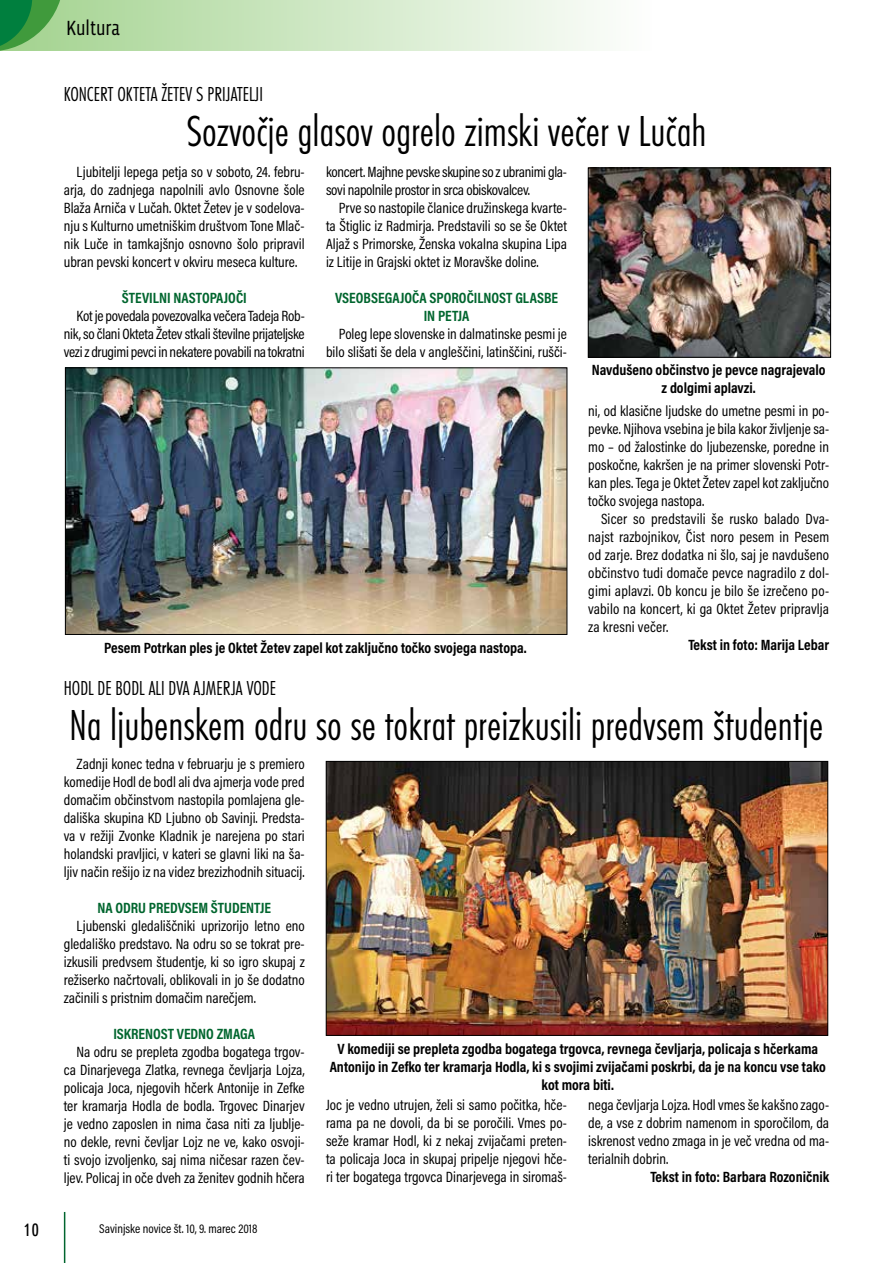
<style>
.page{position:relative;width:893px;height:1263px;background:#fff}
.page>*{position:absolute;margin:0;border:0;box-sizing:border-box;transform-origin:0 0}
.t1{font:45px "Futura TEE Ligh Cond";color:#000}
.t2{font:21px "Futura TEE Ligh Cond";color:#000}
.t3{font:21px "Vista Sans Nar OTCE";color:#000}
.t4{font:18px "Ubuntu Condensed";color:#000}
.t5{font:15px/18px "Acumin Pro Cond";color:#000;text-align:justify}
.t6{font:700 15px/18px "Acumin Pro Cond";color:#000;text-align:center}
.t7{font:700 15px/18px "Acumin Pro Cond";color:#00652e;text-align:center}
.t8{font:15px/18px "Acumin Pro Cond";letter-spacing:-.02em;color:#000}
.t9{font:12.75px "Acumin Pro Cond";color:#000}
</style>
<div class="page">
<div style="left:0;top:0;width:652px;height:51px;background:linear-gradient(to right,#a2d28e,#fefefd)"></div>
<hr style="left:64px;top:1212px;width:1px;height:51px;background:#00652e">
<svg style="left:0;top:0;width:64px;height:51px;background:#50a65b"></svg>
<img style="left:590px;top:170px;width:239px;height:185px">
<div style="left:588px;top:168px;width:243px;height:189px;border:1px solid #000"></div>
<img style="left:67px;top:370px;width:498px;height:263px">
<div style="left:65px;top:368px;width:502px;height:267px;border:1px solid #000"></div>
<img style="left:328px;top:763px;width:498px;height:270px">
<div style="left:326px;top:761px;width:502px;height:274px;border:1px solid #000"></div>
<h2 class="t3" style="left:66px;top:16px;width:56px">Kultura</h2>
<h2 class="t2" style="left:64px;top:82px;width:201px">KONCERT OKTETA ŽETEV S PRIJATELJI</h2>
<h1 class="t1" style="left:186px;top:105px;width:522px">Sozvočje glasov ogrelo zimski večer v Lučah</h1>
<p class="t5" style="left:64px;top:162px;width:242px;text-indent:13px">Ljubitelji lepega petja so v soboto, 24. febru&shy;arja, do zadnjega napolnili avlo Osnovne šole Blaža Arniča v Lučah. Oktet Žetev je v sodelova&shy;nju s Kulturno umetniškim društvom Tone Mlač&shy;nik Luče in tamkajšnjo osnovno šolo pripravil ubran pevski koncert v okviru meseca kulture.</p>
<p class="t7" style="left:122px;top:288px;width:126px">ŠTEVILNI NASTOPAJOČI</p>
<p class="t5" style="left:64px;top:306px;width:242px;text-indent:13px">Kot je povedala povezovalka večera Tadeja Rob&shy;nik, so člani Okteta Žetev stkali številne prijateljske vezi z drugimi pevci in nekatere povabili na tokratni</p>
<p class="t8" style="left:326px;top:162px;width:242px">koncert. Majhne pevske skupine so z ubranimi gla&shy;sovi napolnile prostor in srca obiskovalcev.</p>
<p class="t5" style="left:326px;top:198px;width:242px;text-indent:13px">Prve so nastopile članice družinskega kvarte&shy;ta Štiglic iz Radmirja. Predstavili so se še Oktet Aljaž s Primorske, Ženska vokalna skupina Lipa iz Litije in Grajski oktet iz Moravške doline.</p>
<p class="t7" style="left:335px;top:288px;width:225px">VSEOBSEGAJOČA SPOROČILNOST GLASBE<br>IN PETJA</p>
<p class="t5" style="left:326px;top:324px;width:242px;text-align:right">Poleg lepe slovenske in dalmatinske pesmi je bilo slišati še dela v angleščini, latinščini, rušči-</p>
<p class="t6" style="left:104px;top:638px;width:424px">Pesem Potrkan ples je Oktet Žetev zapel kot zaključno točko svojega nastopa.</p>
<p class="t6" style="left:592px;top:360px;width:235px">Navdušeno občinstvo je pevce nagrajevalo z dolgimi aplavzi.</p>
<p class="t5" style="left:588px;top:402px;width:242px">ni, od klasične ljudske do umetne pesmi in po&shy;pevke. Njihova vsebina je bila kakor življenje sa&shy;mo – od žalostinke do ljubezenske, poredne in poskočne, kakršen je na primer slovenski Potr&shy;kan ples. Tega je Oktet Žetev zapel kot zaključno točko svojega nastopa.</p>
<p class="t5" style="left:588px;top:510px;width:242px;text-indent:13px">Sicer so predstavili še rusko balado Dva&shy;najst razbojnikov, Čist noro pesem in Pesem od zarje. Brez dodatka ni šlo, saj je navdušeno občinstvo tudi domače pevce nagradilo z dol&shy;gimi aplavzi. Ob koncu je bilo še izrečeno po&shy;vabilo na koncert, ki ga Oktet Žetev pripravlja za kresni večer.</p>
<p class="t6" style="left:688px;top:636px;width:142px">Tekst in foto: Marija Lebar</p>
<h2 class="t2" style="left:64px;top:676px;width:214px">HODL DE BODL ALI DVA AJMERJA VODE</h2>
<h1 class="t1" style="left:69px;top:699px;width:755px">Na ljubenskem odru so se tokrat preizkusili predvsem študentje</h1>
<p class="t5" style="left:64px;top:754px;width:242px;text-indent:13px">Zadnji konec tedna v februarju je s premiero komedije Hodl de bodl ali dva ajmerja vode pred domačim občinstvom nastopila pomlajena gle&shy;dališka skupina KD Ljubno ob Savinji. Predsta&shy;va v režiji Zvonke Kladnik je narejena po stari holandski pravljici, v kateri se glavni liki na ša&shy;ljiv način rešijo iz na videz brezizhodnih situacij.</p>
<p class="t7" style="left:98px;top:898px;width:175px">NA ODRU PREDVSEM ŠTUDENTJE</p>
<p class="t5" style="left:64px;top:916px;width:242px;text-indent:13px">Ljubenski gledališčniki uprizorijo letno eno gledališko predstavo. Na odru so se tokrat pre&shy;izkusili predvsem študentje, ki so igro skupaj z režiserko načrtovali, oblikovali in jo še dodatno začinili s pristnim domačim narečjem.</p>
<p class="t7" style="left:113px;top:1024px;width:143px">ISKRENOST VEDNO ZMAGA</p>
<p class="t5" style="left:64px;top:1042px;width:242px;text-indent:13px">Na odru se prepleta zgodba bogatega trgov&shy;ca Dinarjevega Zlatka, revnega čevljarja Lojza, policaja Joca, njegovih hčerk Antonije in Zefke ter kramarja Hodla de bodla. Trgovec Dinarjev je vedno zaposlen in nima časa niti za ljublje&shy;no dekle, revni čevljar Lojz ne ve, kako osvoji&shy;ti svojo izvoljenko, saj nima ničesar razen čev&shy;ljev. Policaj in oče dveh za ženitev godnih hčera</p>
<p class="t4" style="left:24px;top:1219px;width:17px">10</p>
<p class="t9" style="left:99px;top:1221px;width:160px">Savinjske novice št. 10, 9. marec 2018</p>
<p class="t6" style="left:330px;top:1039px;width:498px">V komediji se prepleta zgodba bogatega trgovca, revnega čevljarja, policaja s hčerkama<br>Antonijo in Zefko ter kramarja Hodla, ki s svojimi zvijačami poskrbi, da je na koncu vse tako kot mora biti.</p>
<p class="t5" style="left:326px;top:1096px;width:242px">Joc je vedno utrujen, želi si samo počitka, hče&shy;rama pa ne dovoli, da bi se poročili. Vmes po&shy;seže kramar Hodl, ki z nekaj zvijačami preten&shy;ta policaja Joca in skupaj pripelje njegovi hče&shy;ri ter bogatega trgovca Dinarjevega in siromaš-</p>
<p class="t5" style="left:588px;top:1096px;width:242px">nega čevljarja Lojza. Hodl vmes še kakšno zago&shy;de, a vse z dobrim namenom in sporočilom, da iskrenost vedno zmaga in je več vredna od ma&shy;terialnih dobrin.</p>
<p class="t6" style="left:650px;top:1168px;width:180px">Tekst in foto: Barbara Rozoničnik</p>
</div>
